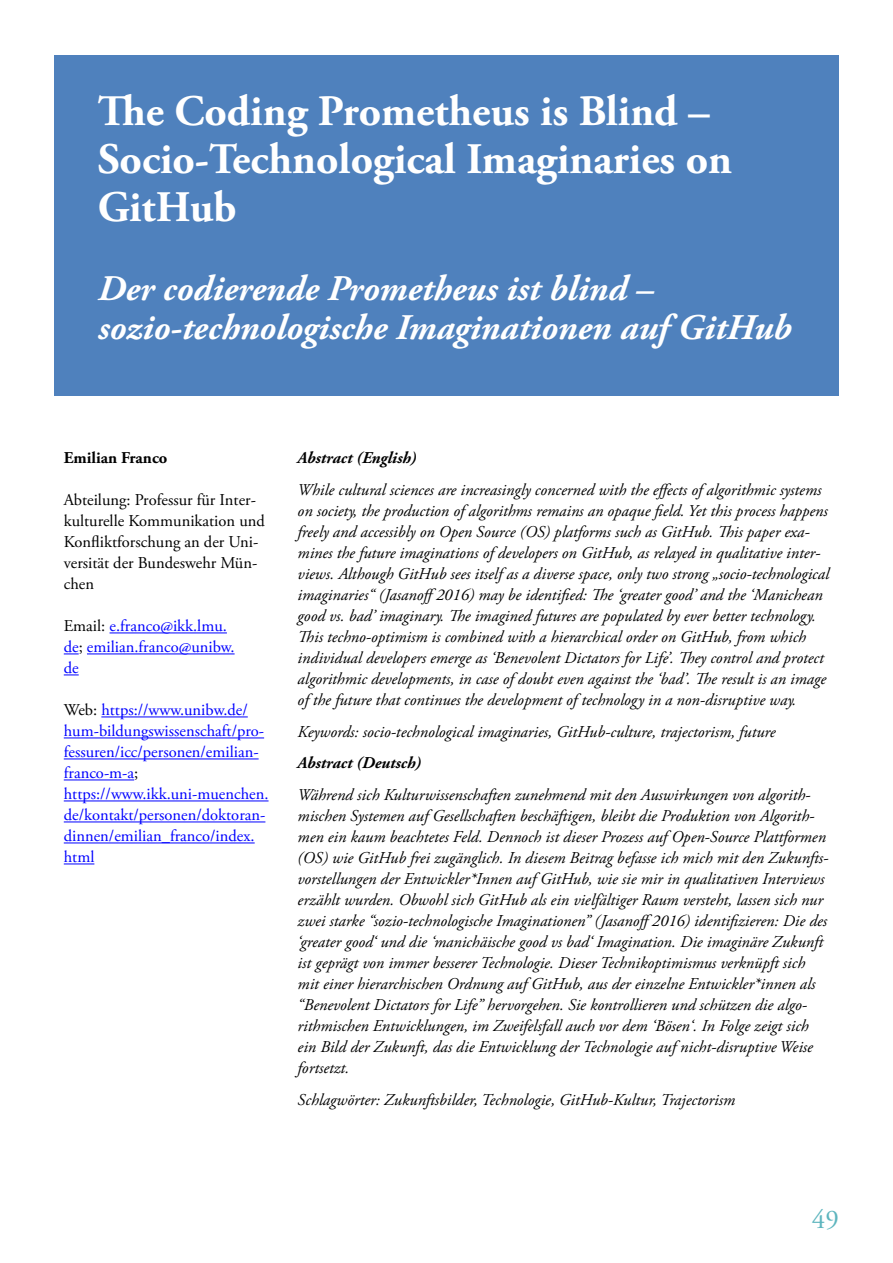
<style>
.page{position:relative;width:893px;height:1263px;background:#fff}
.page>*{position:absolute;margin:0;border:0;box-sizing:border-box;transform-origin:0 0}
.t1{font:700 43.5px/48px "Adobe Garamond Pro";color:#fff}
.t2{font:italic 700 36px/39px "Adobe Garamond Pro";color:#fff}
.t3{font:27px "Adobe Garamond Pro";color:#5db5be}
.t4{font:italic 16.5px/21px "Adobe Garamond Pro";color:#000}
.t5{font:16.5px/21px "Adobe Garamond Pro";color:#00f}
.t6{font:16.5px/21px "Adobe Garamond Pro";color:#000}
.t7{font:italic 700 16.5px "Adobe Garamond Pro";color:#000}
.t8{font:700 16.5px "Adobe Garamond Pro";color:#000}
.s1{color:#000}
</style>
<div class="page">
<div style="left:54px;top:55px;width:785px;height:340px;background:#4f81bd"></div>
<hr style="left:110px;top:632px;width:117px;height:1px;background:#00f">
<svg style="left:64px;top:653px;width:15px;height:1px"></svg>
<hr style="left:87px;top:653px;width:148px;height:1px;background:#00f">
<svg style="left:64px;top:674px;width:15px;height:1px"></svg>
<hr style="left:101px;top:716px;width:147px;height:1px;background:#00f">
<hr style="left:64px;top:737px;width:200px;height:1px;background:#00f">
<hr style="left:64px;top:758px;width:195px;height:1px;background:#00f">
<hr style="left:64px;top:779px;width:70px;height:1px;background:#00f">
<hr style="left:64px;top:800px;width:205px;height:1px;background:#00f">
<hr style="left:64px;top:821px;width:201px;height:1px;background:#00f">
<hr style="left:64px;top:842px;width:191px;height:1px;background:#00f">
<hr style="left:64px;top:863px;width:30px;height:1px;background:#00f">
<h1 class="t1" style="left:98px;top:88px;width:636px">The Coding Prometheus is Blind –<br>Socio-Technological Imaginaries on<br>GitHub</h1>
<h2 class="t2" style="left:98px;top:270px;width:695px">Der codierende Prometheus ist blind – sozio-technologische Imaginationen auf GitHub</h2>
<p class="t8" style="left:64px;top:448px;width:105px">Emilian Franco</p>
<p class="t6" style="left:64px;top:490px;width:203px">Abteilung: Professur für Inter&shy;kulturelle Kommunikation und<br>Konfliktforschung an der Uni&shy;versität der Bundeswehr Mün&shy;chen</p>
<p class="t5" style="left:64px;top:616px;width:172px"><span class="s1">Email:</span> e.franco@ikk.lmu. de<span class="s1">;</span> emilian.franco@unibw. de</p>
<p class="t5" style="left:64px;top:700px;width:206px"><span class="s1">Web:</span> https://www.unibw.de/ hum-bildungswissenschaft/pro&shy;fessuren/icc/personen/emilian&shy;franco-m-a<span class="s1">; </span>https://www.ikk.uni-muenchen. de/kontakt/personen/doktoran&shy;dinnen/emilian_franco/index. html</p>
<p class="t7" style="left:298px;top:448px;width:120px">Abstract (English)</p>
<p class="t4" style="left:298px;top:480px;width:533px">While cultural sciences are increasingly concerned with the effects of algorithmic systems on society, the production of algorithms remains an opaque field. Yet this process happens freely and accessibly on Open Source (OS) platforms such as GitHub. This paper exa&shy;mines the future imaginations of developers on GitHub, as relayed in qualitative inter&shy;views. Although GitHub sees itself as a diverse space, only two strong „socio-technological imaginaries“ (Jasanoff2016) may be identified: The ‘greater good’ and the ‘Manichean good vs. bad’ imaginary. The imagined futures are populated by ever better technology.<br>This techno-optimism is combined with a hierarchical order on GitHub, from which individual developers emerge as ‘Benevolent Dictators for Life’. They control and protect algorithmic developments, in case of doubt even against the ‘bad’. The result is an image of the future that continues the development of technology in a non-disruptive way.</p>
<p class="t4" style="left:298px;top:721px;width:479px">Keywords: socio-technological imaginaries, GitHub-culture, trajectorism, future</p>
<p class="t7" style="left:298px;top:753px;width:125px">Abstract (Deutsch)</p>
<p class="t4" style="left:298px;top:784px;width:532px">Während sich Kulturwissenschaften zunehmend mit den Auswirkungen von algorith&shy;mischen Systemen auf Gesellschaften beschäftigen, bleibt die Produktion von Algorith&shy;men ein kaum beachtetes Feld. Dennoch ist dieser Prozess auf Open-Source Plattformen (OS) wie GitHub frei zugänglich. In diesem Beitrag befasse ich mich mit den Zukunfts&shy;vorstellungen der Entwickler*Innen auf GitHub, wie sie mir in qualitativen Interviews erzählt wurden. Obwohl sich GitHub als ein vielfältiger Raum versteht, lassen sich nur zwei starke “sozio-technologische Imaginationen” (Jasanoff2016) identifizieren: Die des ‘greater good‘ und die ‘manichäische good vs bad‘ Imagination. Die imaginäre Zukunft ist geprägt von immer besserer Technologie. Dieser Technikoptimismus verknüpft sich mit einer hierarchischen Ordnung auf GitHub, aus der einzelne Entwickler*innen als “Benevolent Dictators for Life” hervorgehen. Sie kontrollieren und schützen die algo&shy;rithmischen Entwicklungen, im Zweifelsfall auch vor dem ‘Bösen‘. In Folge zeigt sich ein Bild der Zukunft, das die Entwicklung der Technologie auf nicht-disruptive Weise fortsetzt.</p>
<p class="t4" style="left:298px;top:1089px;width:439px">Schlagwörter: Zukunftsbilder, Technologie, GitHub-Kultur, Trajectorism</p>
<h3 class="t3" style="left:812px;top:1203px;width:28px">49</h3>
</div>
